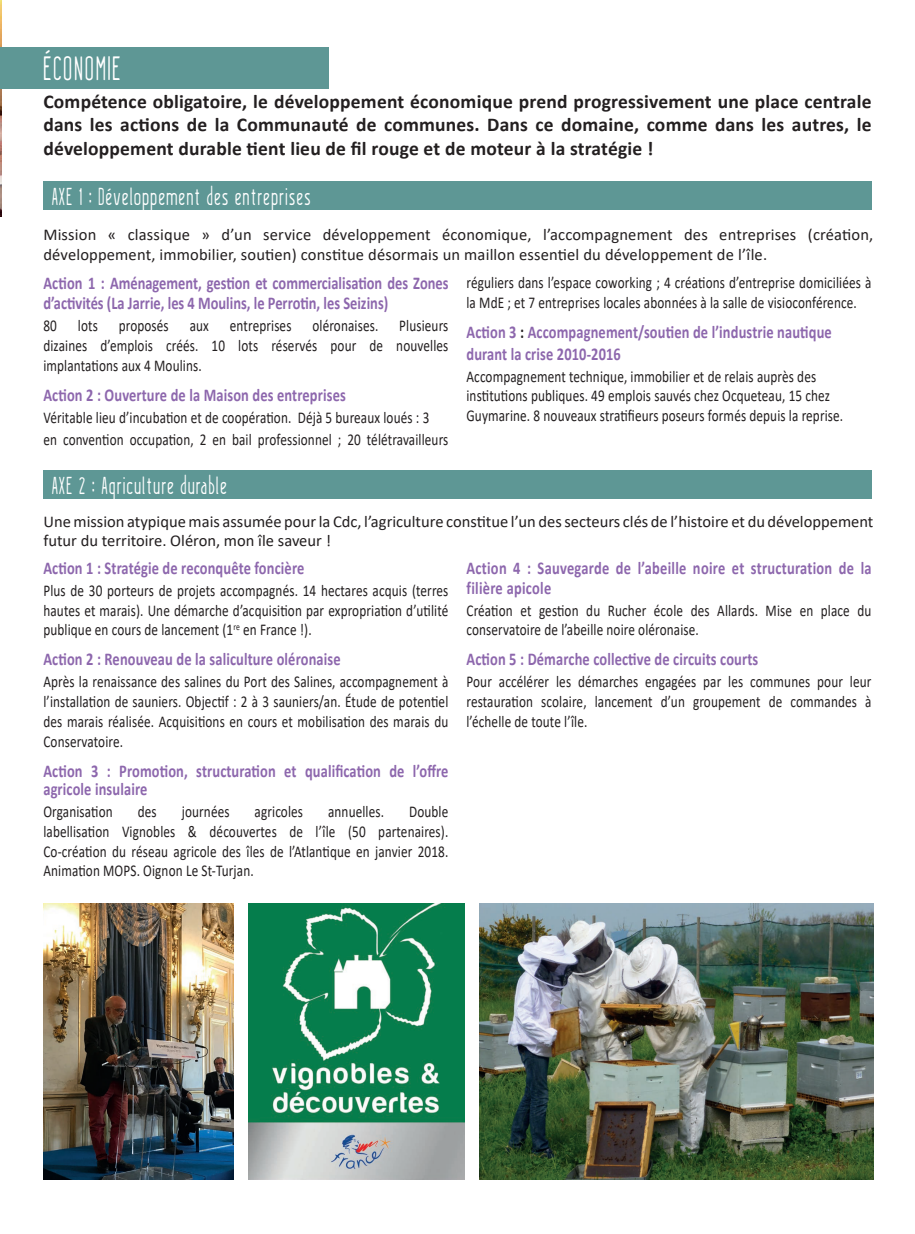
<style>
.page{position:relative;width:915px;height:1234px;background:#fff}
.page>*{position:absolute;margin:0;border:0;box-sizing:border-box;transform-origin:0 0}
.t1{font:33px "Kraftstoff";letter-spacing:.08em;color:#fff;scale:.8 1}
.t2{font:24px "Kraftstoff";letter-spacing:.08em;color:#fff;scale:.8 1}
.t3{font:700 19.5px/23.4px "Calibri";letter-spacing:.01em;color:#231f20;text-align:justify}
.t4{font:700 18px/19.8px "Calibri";letter-spacing:.01em;color:#8d67ad;scale:.8 1}
.t5{font:16.5px/19.8px "Calibri";letter-spacing:.01em;color:#231f20;text-align:justify;scale:.8 1}
.t6{font:16.5px/19.8px "Calibri";letter-spacing:.01em;color:#231f20}
.s1{color:#231f20}
</style>
<div class="page">
<img style="left:0;top:0;width:1px;height:217px">
<div style="left:0;top:47px;width:328px;height:42px;background:#5e9795"></div>
<div style="left:43px;top:181px;width:828px;height:29px;background:#5e9795"></div>
<div style="left:43px;top:469px;width:828px;height:29px;background:#5e9795"></div>
<img style="left:43px;top:903px;width:191px;height:275px">
<img style="left:249px;top:903px;width:215px;height:275px">
<img style="left:479px;top:903px;width:394px;height:275px">
<h1 class="t1" style="left:43px;top:48px;width:98px">ÉCONOMIE</h1>
<p class="t3" style="left:43px;top:89px;width:829px">Compétence obligatoire, le développement économique prend progressivement une place centrale dans les actions de la Communauté de communes. Dans ce domaine, comme dans les autres, le développement durable tient lieu de fil rouge et de moteur à la stratégie !</p>
<h2 class="t2" style="left:52px;top:182px;width:325px">AXE 1 : Développement des entreprises</h2>
<p class="t6" style="left:43px;top:224px;width:831px">Mission « classique » d’un service développement économique, l’accompagnement des entreprises (création, développement, immobilier, soutien) constitue désormais un maillon essentiel du développement de l’île.</p>
<p class="t4" style="left:43px;top:273px;width:507px">Action 1 : Aménagement, gestion et commercialisation des Zones d’activités (La Jarrie, les 4 Moulins, le Perrotin, les Seizins)</p>
<p class="t5" style="left:43px;top:315px;width:18px">80</p>
<p class="t5" style="left:78px;top:315px;width:26px">lots</p>
<p class="t5" style="left:119px;top:315px;width:64px">proposés</p>
<p class="t5" style="left:190px;top:315px;width:26px">aux</p>
<p class="t5" style="left:230px;top:315px;width:78px">entreprises</p>
<p class="t5" style="left:312px;top:315px;width:84px">oléronaises.</p>
<p class="t5" style="left:43px;top:315px;width:507px;text-indent:356px">Plusieurs dizaines d’emplois créés. 10 lots réservés pour de nouvelles implantations aux 4 Moulins.</p>
<p class="t4" style="left:43px;top:384px;width:379px">Action 2 : Ouverture de la Maison des entreprises</p>
<p class="t5" style="left:43px;top:406px;width:507px;line-height:21.9px">Véritable lieu d’incubation et de coopération. Déjà 5 bureaux loués : 3<br>en convention occupation, 2 en bail professionnel ; 20 télétravailleurs</p>
<h2 class="t2" style="left:52px;top:470px;width:220px">AXE 2 : Agriculture durable</h2>
<p class="t5" style="left:466px;top:272px;width:507px">réguliers dans l’espace coworking ; 4 créations d’entreprise domiciliées à la MdE ; et 7 entreprises locales abonnées à la salle de visioconférence.</p>
<p class="t4" style="left:466px;top:321px;width:458px;line-height:21.6px">Action 3 <span class="s1">:</span> Accompagnement/soutien de l’industrie nautique durant la crise 2010-2016</p>
<p class="t5" style="left:466px;top:366px;width:472px;text-align:left">Accompagnement technique, immobilier et de relais auprès des institutions publiques. 49 emplois sauvés chez Ocqueteau, 15 chez<br>Guymarine. 8 nouveaux stratifieurs poseurs formés depuis la reprise.</p>
<p class="t6" style="left:43px;top:510px;width:831px">Une mission atypique mais assumée pour la Cdc, l’agriculture constitue l’un des secteurs clés de l’histoire et du développement futur du territoire. Oléron, mon île saveur !</p>
<p class="t4" style="left:43px;top:557px;width:327px">Action 1 : Stratégie de reconquête foncière</p>
<p class="t5" style="left:43px;top:579px;width:507px">Plus de 30 porteurs de projets accompagnés. 14 hectares acquis (terres hautes et marais). Une démarche d’acquisition par expropriation d’utilité publique en cours de lancement (1<sup>re</sup> en France !).</p>
<p class="t4" style="left:43px;top:649px;width:373px">Action 2 : Renouveau de la saliculture oléronaise</p>
<p class="t5" style="left:43px;top:671px;width:507px">Après la renaissance des salines du Port des Salines, accompagnement à l’installation de sauniers. Objectif : 2 à 3 sauniers/an. Étude de potentiel des marais réalisée. Acquisitions en cours et mobilisation des marais du Conservatoire.</p>
<p class="t4" style="left:43px;top:761px;width:507px;line-height:18px">Action 3 : Promotion, structuration et qualification de l’offre agricole insulaire</p>
<p class="t5" style="left:43px;top:801px;width:88px">Organisation</p>
<p class="t5" style="left:138px;top:801px;width:25px">des</p>
<p class="t5" style="left:182px;top:801px;width:61px">journées</p>
<p class="t5" style="left:254px;top:801px;width:62px">agricoles</p>
<p class="t5" style="left:328px;top:801px;width:71px">annuelles.</p>
<p class="t5" style="left:43px;top:801px;width:507px;text-indent:365px">Double labellisation Vignobles &amp; découvertes de l’île (50 partenaires).<br>Co-création du réseau agricole des îles de l’Atlantique en janvier 2018.<br>Animation MOPS. Oignon Le St-Turjan.</p>
<p class="t4" style="left:466px;top:557px;width:507px">Action 4 : Sauvegarde de l’abeille noire et structuration de la filière apicole</p>
<p class="t5" style="left:466px;top:599px;width:507px">Création et gestion du Rucher école des Allards. Mise en place du conservatoire de l’abeille noire oléronaise.</p>
<p class="t4" style="left:466px;top:649px;width:366px">Action 5 : Démarche collective de circuits courts</p>
<p class="t5" style="left:466px;top:671px;width:507px">Pour accélérer les démarches engagées par les communes pour leur restauration scolaire, lancement d’un groupement de commandes à l’échelle de toute l’île.</p>
</div>
